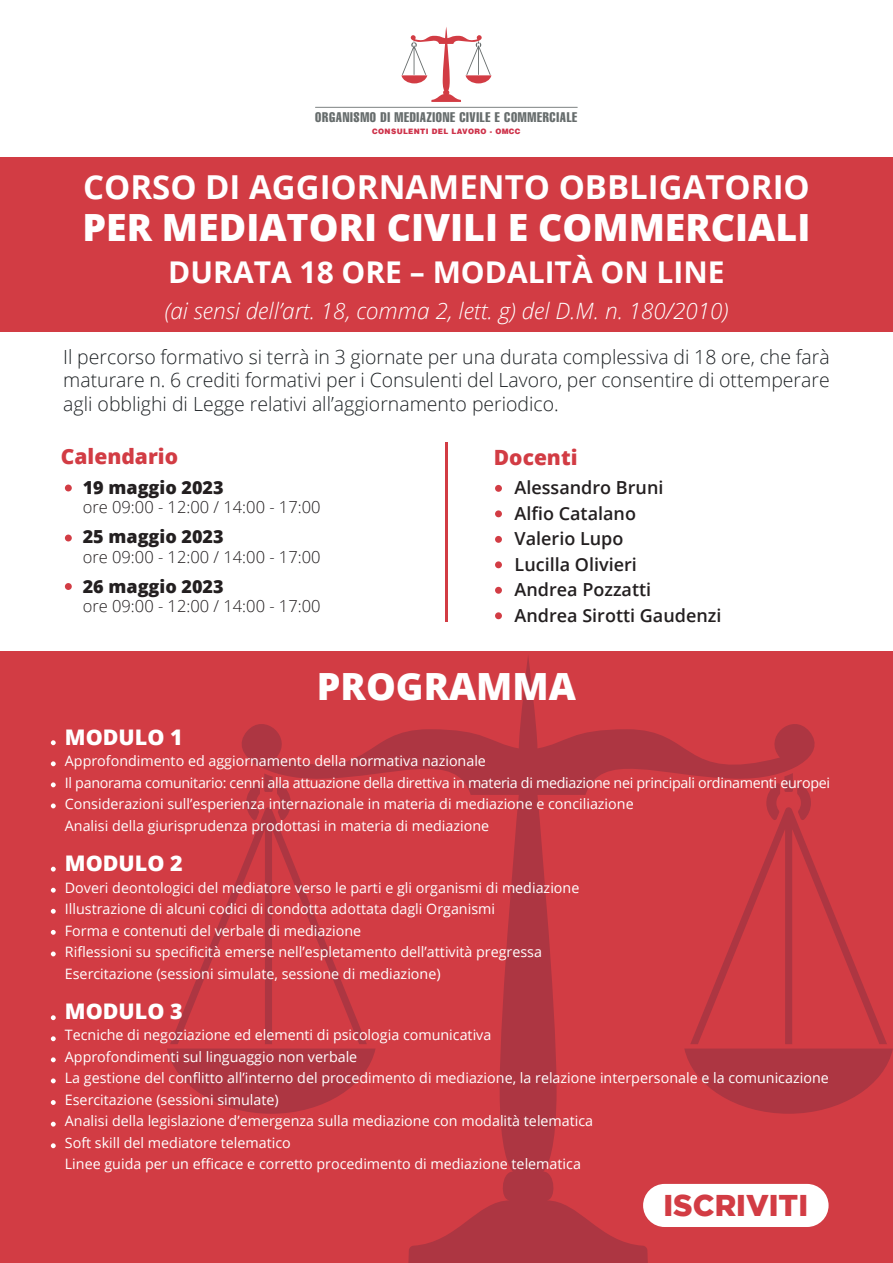
<style>
.page{position:relative;width:893px;height:1263px;background:#fff}
.page>*{position:absolute;margin:0;border:0;box-sizing:border-box;transform-origin:0 0}
.t1{font:800 37.5px "Open Sans";color:#fff}
.t2{font:700 33px "Open Sans";color:#fff}
.t3{font:700 30px "Open Sans";color:#fff}
.t4{font:900 30px "Gotham";color:#d23c44}
.t5{font:italic 300 22.5px "Open Sans";color:#fff}
.t6{font:800 21.45px "Open Sans";color:#fff}
.t7{font:800 21px "Open Sans";color:#d23c44}
.t8{font:300 19.5px/23.4px "Open Sans";color:#1d2124;text-align:justify}
.t9{font:600 18px/25.5px "Open Sans";color:#231f20}
.t10{font:800 18px "Open Sans";color:#231f20}
.t11{font:300 16.5px "Open Sans";color:#231f20}
.t12{font:14.4px/21.5px "Open Sans";color:#fff}
.t13{font:13.8px "Helvetica LT Std Comp";letter-spacing:.05em;color:#666c6c}
.t14{font:900 7.5px "Helvetica LT Std";letter-spacing:.05em;color:#ce324a}
</style>
<div class="page">
<div style="left:0;top:651px;width:893px;height:612px;background:#d23c44"></div>
<div style="left:0;top:0;width:893px;height:332px;background:#d23c44"></div>
<div style="left:0;top:0;width:893px;height:156px;background:#fff"></div>
<svg style="left:401px;top:27px;width:90px;height:75px"></svg>
<hr style="left:315px;top:107px;width:263px;height:1px;background:#666c6c">
<svg style="left:167px;top:1048px;width:60px;height:59px"></svg>
<svg style="left:170px;top:904px;width:57px;height:140px"></svg>
<svg style="left:829px;top:1048px;width:64px;height:60px"></svg>
<svg style="left:829px;top:902px;width:58px;height:142px"></svg>
<svg style="left:227px;top:656px;width:602px;height:607px"></svg>
<svg style="left:246px;top:773px;width:45px;height:47px"></svg>
<svg style="left:766px;top:773px;width:45px;height:47px"></svg>
<div style="left:65px;top:484px;width:7px;height:7px;background:#d23c44;border-radius:50%"></div>
<div style="left:65px;top:535px;width:7px;height:6px;background:#d23c44;border-radius:50%"></div>
<div style="left:65px;top:583px;width:7px;height:7px;background:#d23c44;border-radius:50%"></div>
<div style="left:643px;top:1184px;width:186px;height:43px;background:#fff;border-radius:22px"></div>
<div style="left:495px;top:485px;width:7px;height:7px;background:#d23c44;border-radius:50%"></div>
<div style="left:495px;top:510px;width:7px;height:7px;background:#d23c44;border-radius:50%"></div>
<div style="left:495px;top:536px;width:7px;height:7px;background:#d23c44;border-radius:50%"></div>
<div style="left:495px;top:561px;width:7px;height:7px;background:#d23c44;border-radius:50%"></div>
<div style="left:495px;top:587px;width:7px;height:7px;background:#d23c44;border-radius:50%"></div>
<div style="left:495px;top:612px;width:7px;height:7px;background:#d23c44;border-radius:50%"></div>
<hr style="left:445px;top:442px;width:3px;height:180px;background:#d23c44">
<svg style="left:51px;top:740px;width:5px;height:5px"></svg>
<svg style="left:51px;top:761px;width:5px;height:5px"></svg>
<svg style="left:51px;top:782px;width:5px;height:5px"></svg>
<svg style="left:51px;top:803px;width:5px;height:5px"></svg>
<svg style="left:51px;top:867px;width:5px;height:4px"></svg>
<svg style="left:51px;top:888px;width:5px;height:5px"></svg>
<svg style="left:51px;top:909px;width:5px;height:5px"></svg>
<svg style="left:51px;top:930px;width:5px;height:5px"></svg>
<svg style="left:51px;top:951px;width:5px;height:5px"></svg>
<svg style="left:51px;top:1015px;width:5px;height:5px"></svg>
<svg style="left:51px;top:1036px;width:5px;height:5px"></svg>
<svg style="left:51px;top:1057px;width:5px;height:5px"></svg>
<svg style="left:51px;top:1078px;width:5px;height:5px"></svg>
<svg style="left:51px;top:1100px;width:5px;height:5px"></svg>
<svg style="left:51px;top:1122px;width:5px;height:4px"></svg>
<svg style="left:51px;top:1143px;width:5px;height:5px"></svg>
<p class="t13" style="left:315px;top:108px;width:263px">ORGANISMO DI MEDIAZIONE CIVILE E COMMERCIALE</p>
<p class="t14" style="left:372px;top:127px;width:150px">CONSULENTI DEL LAVORO - OMCC</p>
<h2 class="t2" style="left:83px;top:163px;width:728px">CORSO DI AGGIORNAMENTO OBBLIGATORIO</h2>
<h1 class="t1" style="left:83px;top:199px;width:729px">PER MEDIATORI CIVILI E COMMERCIALI</h1>
<h3 class="t3" style="left:168px;top:251px;width:558px">DURATA 18 ORE – MODALITÀ ON LINE</h3>
<h3 class="t5" style="left:165px;top:296px;width:565px">(ai sensi dell’art. 18, comma 2, lett. g) del D.M. n. 180/2010)</h3>
<p class="t8" style="left:63px;top:345px;width:768px">Il percorso formativo si terrà in 3 giornate per una durata complessiva di 18 ore, che farà maturare n. 6 crediti formativi per i Consulenti del Lavoro, per consentire di ottemperare agli obblighi di Legge relativi all’aggiornamento periodico.</p>
<h3 class="t7" style="left:61px;top:441px;width:119px">Calendario</h3>
<p class="t10" style="left:83px;top:473px;width:142px">19 maggio 2023</p>
<p class="t11" style="left:83px;top:496px;width:239px">ore 09:00 - 12:00 / 14:00 - 17:00</p>
<p class="t10" style="left:83px;top:523px;width:142px">25 maggio 2023</p>
<p class="t11" style="left:83px;top:545px;width:239px">ore 09:00 - 12:00 / 14:00 - 17:00</p>
<p class="t10" style="left:83px;top:572px;width:142px">26 maggio 2023</p>
<p class="t11" style="left:83px;top:595px;width:239px">ore 09:00 - 12:00 / 14:00 - 17:00</p>
<h3 class="t7" style="left:494px;top:441px;width:85px">Docenti</h3>
<p class="t9" style="left:515px;top:474px;width:208px">Alessandro Bruni<br>Alfio Catalano<br>Valerio Lupo<br>Lucilla Olivieri<br>Andrea Pozzatti<br>Andrea Sirotti Gaudenzi</p>
<h1 class="t1" style="left:317px;top:658px;width:261px">PROGRAMMA</h1>
<h3 class="t6" style="left:65px;top:721px;width:119px">MODULO 1</h3>
<p class="t12" style="left:65px;top:750px;width:767px">Approfondimento ed aggiornamento della normativa nazionale<br>Il panorama comunitario: cenni alla attuazione della direttiva in materia di mediazione nei principali ordinamenti europei Considerazioni sull’esperienza internazionale in materia di mediazione e conciliazione<br>Analisi della giurisprudenza prodottasi in materia di mediazione</p>
<h3 class="t6" style="left:65px;top:847px;width:119px">MODULO 2</h3>
<p class="t12" style="left:65px;top:876px;width:516px">Doveri deontologici del mediatore verso le parti e gli organismi di mediazione Illustrazione di alcuni codici di condotta adottata dagli Organismi<br>Forma e contenuti del verbale di mediazione<br>Riflessioni su specificità emerse nell’espletamento dell’attività pregressa Esercitazione (sessioni simulate, sessione di mediazione)</p>
<h3 class="t6" style="left:65px;top:995px;width:119px">MODULO 3</h3>
<p class="t12" style="left:65px;top:1024px;width:765px">Tecniche di negoziazione ed elementi di psicologia comunicativa<br>Approfondimenti sul linguaggio non verbale<br>La gestione del conflitto all’interno del procedimento di mediazione, la relazione interpersonale e la comunicazione Esercitazione (sessioni simulate)<br>Analisi della legislazione d’emergenza sulla mediazione con modalità telematica<br>Soft skill del mediatore telematico<br>Linee guida per un efficace e corretto procedimento di mediazione telematica</p>
<h3 class="t4" style="left:663px;top:1188px;width:146px">ISCRIVITI</h3>
</div>
